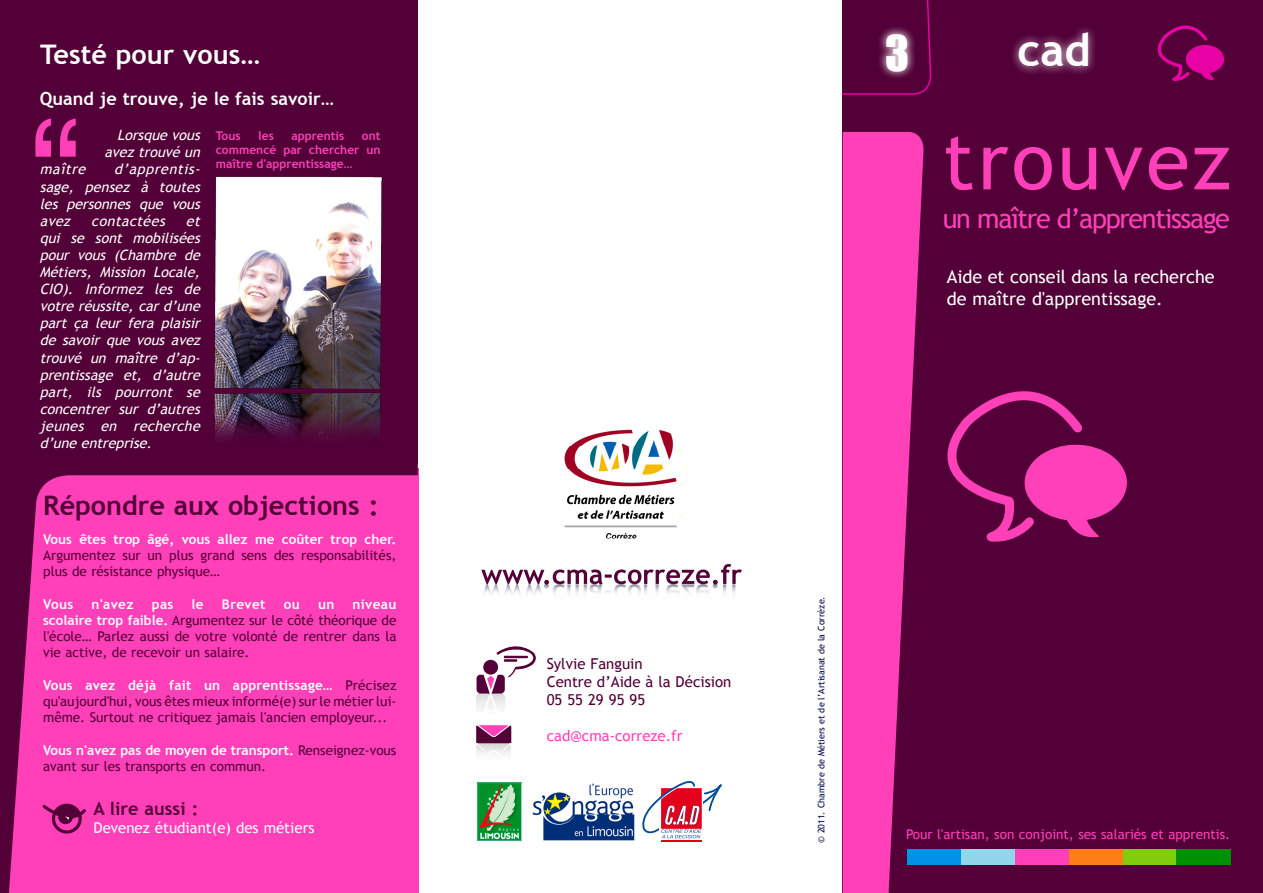
<style>
.page{position:relative;width:1263px;height:893px;background:#fff}
.page>*{position:absolute;margin:0;border:0;box-sizing:border-box;transform-origin:0 0}
.Normal_e{font:79.5px "Trebuchet MS";letter-spacing:.04em;color:#ff40b9}
.t1{font:45.3px "Impact";color:#fff}
.t2{font:700 45px "Trebuchet MS";color:#fff}
.Normal_e-2{font:27px "Trebuchet MS";letter-spacing:-.05em;color:#ff40b9}
.Normal_e-3{font:700 27px "Trebuchet MS";color:#520037}
.Normal_e-4{font:700 27px "Trebuchet MS";color:#fff}
.Normal_e-5{font:18px/21.6px "Trebuchet MS";color:#fff}
.Normal_e-6{font:700 18px "Trebuchet MS";color:#fff}
.Normal_e-7{font:700 18px "Trebuchet MS";color:#520037}
.Normal_e-8{font:15px "Trebuchet MS";color:#520037}
.Normal_e-9{font:15px "Trebuchet MS";color:#fff}
.Normal_e-10{font:15px "Trebuchet MS";color:#ff40b9}
.Normal_e-11{font:italic 14.25px/17.1px "Trebuchet MS";color:#fff;text-align:right}
.Normal_e-12{font:13.5px/16.2px "Trebuchet MS";color:#520037;text-align:justify}
.Normal_e-13{font:13.5px "Trebuchet MS";color:#ff40b9}
.Normal_e-14{font:700 13.5px "Trebuchet MS";letter-spacing:.025em;color:#fff}
.t3{font:700 12px/14.4px "Trebuchet MS";color:#ff40b9;text-align:justify}
.Normal_e-15{font:9px "Trebuchet MS";color:#000945}
.s1{font-weight:700;color:#fff}
</style>
<div class="page">
<img style="left:564px;top:429px;width:113px;height:110px">
<div style="left:0;top:0;width:418px;height:463px;background:#520037"></div>
<svg style="left:481px;top:564px;width:261px;height:29px"></svg>
<svg style="left:35px;top:118px;width:41px;height:39px"></svg>
<img style="left:214px;top:176px;width:168px;height:264px">
<svg style="left:476px;top:725px;width:36px;height:18px"></svg>
<img style="left:476px;top:743px;width:35px;height:11px">
<img style="left:476px;top:693px;width:29px;height:16px">
<svg style="left:477px;top:646px;width:59px;height:47px"></svg>
<svg style="left:0;top:463px;width:418px;height:430px;fill:#ff40b9"></svg>
<div style="left:843px;top:0;width:420px;height:893px;background:#520037"></div>
<div style="left:1009px;top:23px;width:88px;height:52px;background:#fff;opacity:.75"></div>
<svg style="left:843px;top:131px;width:80px;height:762px;fill:#ff40b9"></svg>
<div style="left:907px;top:849px;width:55px;height:16px;background:#0092e7"></div>
<div style="left:961px;top:849px;width:55px;height:16px;background:#90d7eb"></div>
<div style="left:1015px;top:849px;width:54px;height:16px;background:#ff40b9"></div>
<div style="left:1069px;top:849px;width:54px;height:16px;background:#ff7e17"></div>
<div style="left:1123px;top:849px;width:54px;height:16px;background:#7fcd0d"></div>
<div style="left:1177px;top:849px;width:54px;height:16px;background:#009000"></div>
<svg style="left:842px;top:0;width:90px;height:95px"></svg>
<div style="left:1025px;top:445px;width:101px;height:75px;background:#ff40b9;border-radius:50%"></div>
<svg style="left:916px;top:359px;width:183px;height:186px"></svg>
<div style="left:1186px;top:45px;width:37px;height:28px;background:#e801a4;border-radius:50%"></div>
<div style="left:1186px;top:45px;width:38px;height:28px;border:1px solid #e801a4;border-radius:50%"></div>
<svg style="left:1157px;top:25px;width:61px;height:56px"></svg>
<hr style="left:661px;top:840px;width:41px;height:1px;background:#e2001a">
<svg style="left:642px;top:781px;width:80px;height:57px"></svg>
<img style="left:532px;top:783px;width:103px;height:58px">
<img style="left:477px;top:782px;width:44px;height:58px">
<p class="Normal_e-4" style="left:40px;top:37px;width:222px">Testé pour vous…</p>
<p class="Normal_e-6" style="left:40px;top:87px;width:296px">Quand je trouve, je le fais savoir…</p>
<p class="Normal_e-11" style="left:104px;top:127px;width:101px">Lorsque vous aveztrouvé un</p>
<p class="Normal_e-11" style="left:40px;top:161px;width:51px">maître</p>
<p class="t3" style="left:216px;top:128px;width:26px">Tous</p>
<p class="t3" style="left:258px;top:128px;width:17px">les</p>
<p class="t3" style="left:291px;top:128px;width:54px">apprentis</p>
<p class="t3" style="left:216px;top:128px;width:166px;text-indent:146px">ont commencé par chercher un maître d'apprentissage…</p>
<p class="Normal_e-11" style="left:40px;top:161px;width:166px;text-align:justify;text-indent:75px">d’apprentis&shy;sage, pensez à toutes les personnes que vous avez contactées et qui se sont mobilisées pour vous (Chambre de Métiers, Mission Locale, CIO). Informez les de votre réussite, car d’une part ça leur fera plaisir de savoir que vous avez trouvé un maître d’ap&shy;prentissage et, d’autre part, ils pourront se concentrer sur d’autres jeunes en recherche d’une entreprise.</p>
<p class="Normal_e-3" style="left:43px;top:488px;width:337px">Répondre aux objections :</p>
<p class="Normal_e-12" style="left:43px;top:531px;width:355px"><span class="s1">Vous êtes trop âgé, vous allez me coûter trop cher.<br></span>Argumentez sur un plus grand sens des responsabilités, plus de résistance physique…</p>
<p class="Normal_e-14" style="left:43px;top:596px;width:32px">Vous</p>
<p class="Normal_e-14" style="left:91px;top:596px;width:44px">n'avez</p>
<p class="Normal_e-14" style="left:152px;top:596px;width:23px">pas</p>
<p class="Normal_e-14" style="left:192px;top:596px;width:14px">le</p>
<p class="Normal_e-14" style="left:222px;top:596px;width:45px">Brevet</p>
<p class="Normal_e-14" style="left:284px;top:596px;width:17px">ou</p>
<p class="Normal_e-14" style="left:318px;top:596px;width:18px">un</p>
<p class="Normal_e-12" style="left:43px;top:596px;width:355px;text-indent:309px"><span class="s1">niveau scolaire trop faible.</span> Argumentez sur le côté théorique de l'école… Parlez aussi de votre volonté de rentrer dans la vie active, de recevoir un salaire.</p>
<p class="Normal_e-12" style="left:43px;top:677px;width:355px"><span class="s1">Vous avez déjà fait un apprentissage…</span> Précisez qu'aujourd'hui, vous êtes mieux informé(e) sur le métier lui&shy;même. Surtout ne critiquez jamais l'ancien employeur...</p>
<p class="Normal_e-12" style="left:43px;top:742px;width:355px"><span class="s1">Vous n'avez pas de moyen de transport.</span> Renseignez-vous avant sur les transports en commun.</p>
<p class="Normal_e-7" style="left:94px;top:798px;width:106px">A lire aussi :</p>
<p class="Normal_e-9" style="left:94px;top:819px;width:223px">Devenez étudiant(e) des métiers</p>
<p class="t1" style="left:885px;top:18px;width:26px">3</p>
<p class="t2" style="left:1017px;top:22px;width:75px">cad</p>
<p class="Normal_e" style="left:943px;top:114px;width:289px">trouvez</p>
<p class="Normal_e-2" style="left:943px;top:203px;width:289px">un maître d’apprentissage</p>
<p class="Normal_e-5" style="left:947px;top:266px;width:269px">Aide et conseil dans la recherche de maître d'apprentissage.</p>
<p class="Normal_e-8" style="left:547px;top:655px;width:97px">Sylvie Fanguin</p>
<p class="Normal_e-8" style="left:547px;top:673px;width:186px">Centre d’Aide à la Décision</p>
<p class="Normal_e-8" style="left:547px;top:691px;width:100px">05 55 29 95 95</p>
<p class="Normal_e-10" style="left:547px;top:727px;width:137px">cad@cma-correze.fr</p>
<p class="Normal_e-15" style="left:816px;top:843px;width:248px;rotate:-90deg">© 2011. Chambre de Métiers et de l’Artisanat de la Corrèze.</p>
<p class="Normal_e-13" style="left:906px;top:826px;width:326px">Pour l'artisan, son conjoint, ses salariés et apprentis.</p>
</div>
